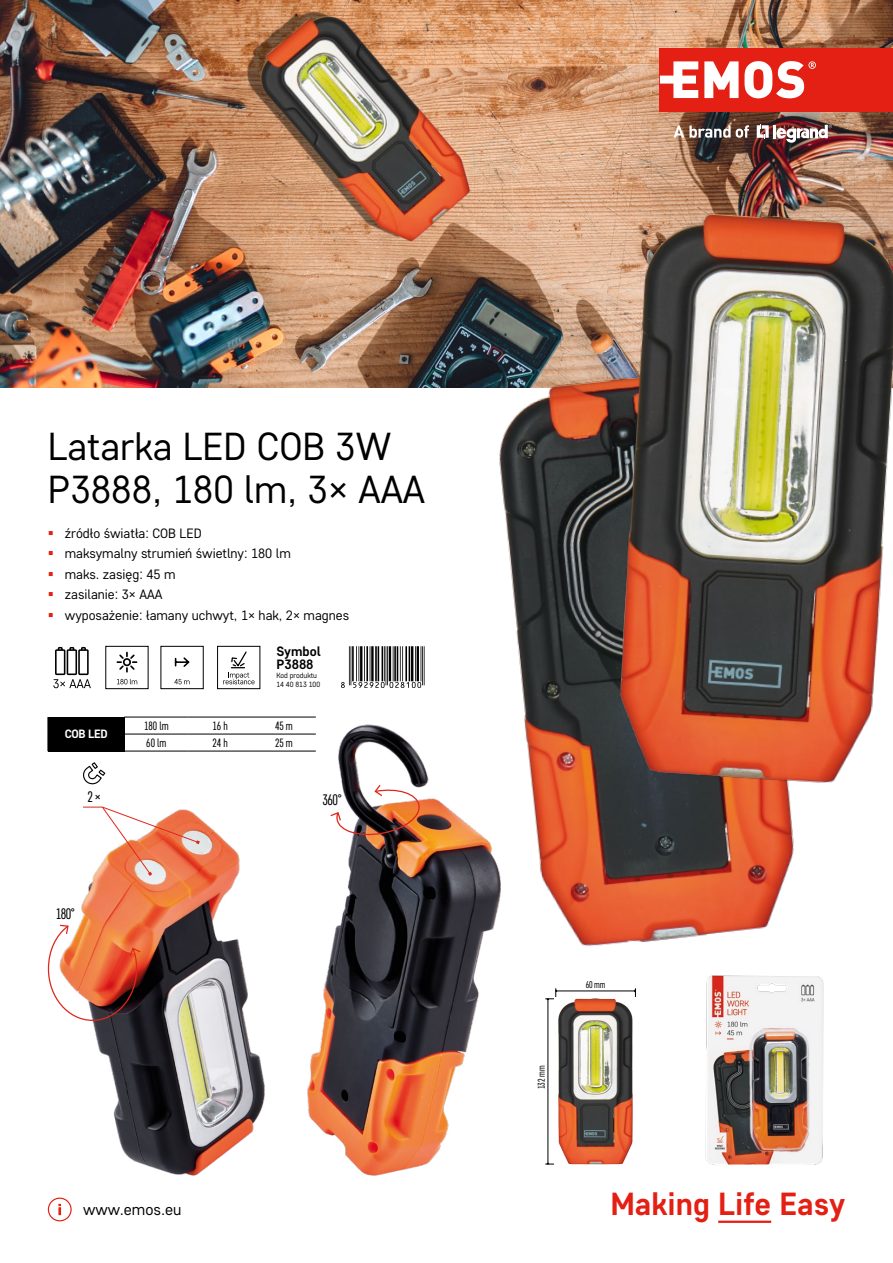
<style>
.page{position:relative;width:893px;height:1263px;background:#fff}
.page>*{position:absolute;margin:0;border:0;box-sizing:border-box;transform-origin:0 0}
.t1{font:39px/43.5px "Core Sans D35";color:#000}
.t2{font:700 31.95px "Core Sans D55";color:#e41f13}
.t3{font:15.9px "Core Sans D35";color:#000}
.t4{font:15.15px "Core Sans D37 Cn";letter-spacing:-.03em;color:#000}
.t5{font:13.5px/20.4px "Core Sans D35";color:#000}
.t6{font:700 13.5px/13.5px "Core Sans D55";color:#000}
.t7{font:12px "Core Sans D37 Cn";color:#000}
.t8{font:700 12px "Core Sans D55";letter-spacing:-.03em;color:#fff}
.t9{font:9.75px "Core Sans D37 Cn";letter-spacing:-.01em;color:#000}
.t10{font:7.5px/9px "Core Sans D35";color:#000}
</style>
<div class="page">
<img style="left:0;top:0;width:893px;height:388px">
<hr style="left:718px;top:1220px;width:53px;height:3px;background:#e41f13">
<svg style="left:48px;top:1197px;width:24px;height:24px"></svg>
<svg style="left:757px;top:124px;width:75px;height:20px"></svg>
<svg style="left:673px;top:125px;width:76px;height:13px"></svg>
<div style="left:660px;top:48px;width:233px;height:64px;background:#e41f13"></div>
<svg style="left:704px;top:61px;width:34px;height:37px"></svg>
<svg style="left:660px;top:61px;width:38px;height:37px"></svg>
<svg style="left:744px;top:61px;width:72px;height:37px"></svg>
<div style="left:48px;top:717px;width:76px;height:34px;background:#000"></div>
<hr style="left:48px;top:751px;width:76px;height:1px;background:#000">
<hr style="left:124px;top:717px;width:64px;height:1px;background:#000">
<hr style="left:188px;top:717px;width:64px;height:1px;background:#000">
<hr style="left:252px;top:717px;width:64px;height:1px;background:#000">
<hr style="left:124px;top:734px;width:64px;height:1px;background:#000">
<svg style="left:124px;top:718px;width:1px;height:33px"></svg>
<hr style="left:188px;top:734px;width:64px;height:1px;background:#000">
<hr style="left:252px;top:734px;width:64px;height:1px;background:#000">
<hr style="left:124px;top:751px;width:64px;height:1px;background:#000">
<hr style="left:188px;top:751px;width:64px;height:1px;background:#000">
<hr style="left:252px;top:751px;width:64px;height:1px;background:#000">
<div style="left:105px;top:646px;width:44px;height:43px;border:1px solid #000"></div>
<svg style="left:117px;top:679px;width:20px;height:5px"></svg>
<svg style="left:117px;top:652px;width:20px;height:20px"></svg>
<div style="left:160px;top:646px;width:44px;height:43px;border:1px solid #000"></div>
<svg style="left:174px;top:679px;width:16px;height:5px"></svg>
<svg style="left:174px;top:657px;width:16px;height:10px"></svg>
<svg style="left:53px;top:647px;width:38px;height:41px"></svg>
<div style="left:217px;top:646px;width:43px;height:43px;border:1px solid #000"></div>
<svg style="left:223px;top:651px;width:32px;height:33px"></svg>
<img style="left:468px;top:347px;width:326px;height:599px">
<img style="left:587px;top:188px;width:306px;height:619px">
<img style="left:547px;top:998px;width:86px;height:167px">
<hr style="left:556px;top:991px;width:79px;height:1px;background:#000">
<hr style="left:548px;top:999px;width:1px;height:165px;background:#000">
<svg style="left:545px;top:988px;width:12px;height:12px"></svg>
<svg style="left:545px;top:1163px;width:9px;height:2px"></svg>
<svg style="left:634px;top:988px;width:2px;height:9px"></svg>
<svg style="left:84px;top:763px;width:18px;height:7px"></svg>
<img style="left:299px;top:709px;width:216px;height:467px">
<img style="left:80px;top:770px;width:185px;height:406px">
<img style="left:329px;top:783px;width:93px;height:56px">
<svg style="left:47px;top:924px;width:95px;height:97px"></svg>
<svg style="left:82px;top:806px;width:118px;height:70px"></svg>
<img style="left:705px;top:975px;width:119px;height:190px">
<svg style="left:348px;top:646px;width:77px;height:41px"></svg>
<hr style="left:424px;top:646px;width:1px;height:39px;background:#000">
<hr style="left:422px;top:646px;width:1px;height:39px;background:#000">
<hr style="left:421px;top:646px;width:1px;height:35px;background:#000">
<hr style="left:417px;top:646px;width:2px;height:35px;background:#000">
<hr style="left:415px;top:646px;width:1px;height:35px;background:#000">
<hr style="left:411px;top:646px;width:2px;height:35px;background:#000">
<hr style="left:409px;top:646px;width:1px;height:35px;background:#000">
<hr style="left:405px;top:646px;width:2px;height:35px;background:#000">
<hr style="left:402px;top:646px;width:1px;height:35px;background:#000">
<hr style="left:400px;top:646px;width:1px;height:35px;background:#000">
<hr style="left:397px;top:646px;width:1px;height:35px;background:#000">
<hr style="left:394px;top:646px;width:2px;height:35px;background:#000">
<hr style="left:393px;top:646px;width:1px;height:35px;background:#000">
<hr style="left:389px;top:646px;width:2px;height:35px;background:#000">
<hr style="left:387px;top:646px;width:1px;height:39px;background:#000">
<hr style="left:386px;top:646px;width:1px;height:39px;background:#000">
<hr style="left:384px;top:646px;width:1px;height:35px;background:#000">
<hr style="left:382px;top:646px;width:1px;height:35px;background:#000">
<hr style="left:378px;top:646px;width:1px;height:35px;background:#000">
<hr style="left:375px;top:646px;width:2px;height:35px;background:#000">
<hr style="left:371px;top:646px;width:3px;height:35px;background:#000">
<hr style="left:370px;top:646px;width:1px;height:35px;background:#000">
<hr style="left:366px;top:646px;width:2px;height:35px;background:#000">
<hr style="left:364px;top:646px;width:1px;height:35px;background:#000">
<hr style="left:360px;top:646px;width:2px;height:35px;background:#000">
<hr style="left:358px;top:646px;width:1px;height:35px;background:#000">
<hr style="left:356px;top:646px;width:1px;height:35px;background:#000">
<hr style="left:352px;top:646px;width:2px;height:35px;background:#000">
<hr style="left:351px;top:646px;width:1px;height:39px;background:#000">
<hr style="left:349px;top:646px;width:1px;height:39px;background:#000">
<svg style="left:341px;top:682px;width:4px;height:6px"></svg>
<svg style="left:353px;top:682px;width:68px;height:6px"></svg>
<h1 class="t1" style="left:48px;top:423px;width:379px">Latarka LED COB 3W<br>P3888, 180 lm, 3× AAA</h1>
<p class="t5" style="left:65px;top:523px;width:286px">źródło światła: COB LED<br>maksymalny strumień świetlny: 180 lm<br>maks. zasięg: 45 m<br>zasilanie: 3× AAA<br>wyposażenie: łamany uchwyt, 1× hak, 2× magnes</p>
<p class="t8" style="left:65px;top:726px;width:44px">COB LED</p>
<p class="t6" style="left:276px;top:644px;width:46px">Symbol<br>P3888</p>
<p class="t10" style="left:276px;top:671px;width:45px">Kod produktu<br>14 40 813 100</p>
<p class="t7" style="left:144px;top:718px;width:26px">180 lm</p>
<p class="t7" style="left:212px;top:718px;width:17px">16 h</p>
<p class="t7" style="left:275px;top:718px;width:19px">45 m</p>
<p class="t7" style="left:146px;top:735px;width:22px">60 lm</p>
<p class="t7" style="left:212px;top:735px;width:17px">24 h</p>
<p class="t7" style="left:275px;top:735px;width:19px">25 m</p>
<p class="t4" style="left:87px;top:787px;width:15px">2 ×</p>
<p class="t4" style="left:322px;top:790px;width:21px">360°</p>
<p class="t4" style="left:56px;top:905px;width:21px">180°</p>
<p class="t3" style="left:83px;top:1199px;width:100px">www.emos.eu</p>
<p class="t9" style="left:536px;top:1089px;width:25px;rotate:-90deg">132 mm</p>
<p class="t9" style="left:586px;top:979px;width:21px">60 mm</p>
<h2 class="t2" style="left:610px;top:1183px;width:236px">Making Life Easy</h2>
</div>
